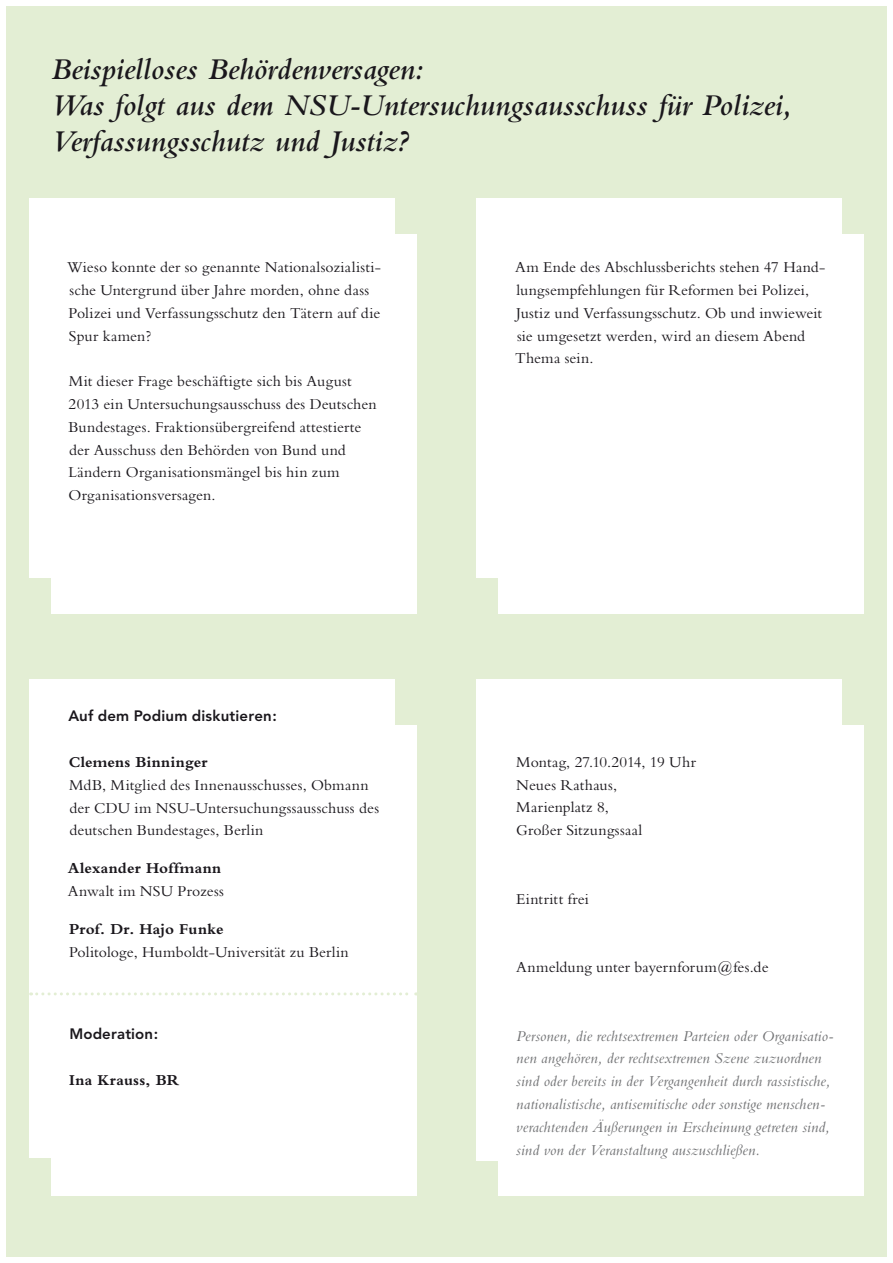
<style>
.page{position:relative;width:893px;height:1263px;background:#fff}
.page>*{position:absolute;margin:0;border:0;box-sizing:border-box;transform-origin:0 0}
.t1{font:italic 600 31.5px/36px "Bembo";color:#1a171c}
.t2{font:15.75px/22.8px "Bembo";letter-spacing:.01em;color:#1a171c}
.t3{font:italic 15.75px/22.8px "Bembo";letter-spacing:.005em;color:#707173}
.t4{font:700 15.75px "Bembo";letter-spacing:.015em;color:#1a171c}
.t5{font:800 15px "Avenir";letter-spacing:.01em;color:#1a171c}
</style>
<div class="page">
<div style="left:6px;top:6px;width:881px;height:1250px;background:#e3eed4"></div>
<div style="left:29px;top:198px;width:366px;height:379px;background:#fff"></div>
<div style="left:476px;top:198px;width:366px;height:379px;background:#fff"></div>
<div style="left:29px;top:679px;width:366px;height:479px;background:#fff"></div>
<div style="left:476px;top:679px;width:366px;height:482px;background:#fff"></div>
<div style="left:498px;top:725px;width:366px;height:471px;background:#fff"></div>
<div style="left:52px;top:725px;width:365px;height:471px;background:#fff"></div>
<div style="left:52px;top:234px;width:365px;height:379px;background:#fff"></div>
<div style="left:498px;top:234px;width:366px;height:379px;background:#fff"></div>
<svg style="left:31px;top:992px;width:386px;height:3px"></svg>
<h1 class="t1" style="left:52px;top:51px;width:741px">Beispielloses Behördenversagen:<br>Was folgt aus dem NSU-Untersuchungsausschuss für Polizei,<br>Verfassungsschutz und Justiz?</h1>
<p class="t2" style="left:67px;top:256px;width:315px">Wieso konnte der so genannte Nationalsozialisti&shy;sche Untergrund über Jahre morden, ohne dass Polizei und Verfassungsschutz den Tätern auf die Spur kamen?</p>
<p class="t2" style="left:69px;top:370px;width:310px">Mit dieser Frage beschäftigte sich bis August 2013 ein Untersuchungsausschuss des Deutschen Bundestages. Fraktionsübergreifend attestierte der Ausschuss den Behörden von Bund und Ländern Organisationsmängel bis hin zum Organisationsversagen.</p>
<p class="t5" style="left:68px;top:707px;width:210px">Auf dem Podium diskutieren:</p>
<p class="t4" style="left:69px;top:753px;width:140px">Clemens Binninger</p>
<p class="t2" style="left:69px;top:773px;width:312px">MdB, Mitglied des Innenausschusses, Obmann der CDU im NSU-Untersuchungssausschuss des deutschen Bundestages, Berlin</p>
<p class="t4" style="left:68px;top:859px;width:155px">Alexander Hoffmann</p>
<p class="t2" style="left:68px;top:879px;width:158px">Anwalt im NSU Prozess</p>
<p class="t4" style="left:69px;top:920px;width:156px">Prof. Dr. Hajo Funke</p>
<p class="t2" style="left:69px;top:940px;width:281px">Politologe, Humboldt-Universität zu Berlin</p>
<p class="t5" style="left:69px;top:1025px;width:90px">Moderation:</p>
<p class="t4" style="left:69px;top:1071px;width:111px">Ina Krauss, BR</p>
<p class="t2" style="left:515px;top:256px;width:312px">Am Ende des Abschlussberichts stehen 47 Hand&shy;lungsempfehlungen für Reformen bei Polizei, Justiz und Verfassungsschutz. Ob und inwieweit sie umgesetzt werden, wird an diesem Abend Thema sein.</p>
<p class="t2" style="left:516px;top:750px;width:181px">Montag, 27.10.2014, 19 Uhr<br>Neues Rathaus,<br>Marienplatz 8,<br>Großer Sitzungssaal</p>
<p class="t2" style="left:516px;top:887px;width:74px">Eintritt frei</p>
<p class="t2" style="left:516px;top:955px;width:254px">Anmeldung unter bayernforum@fes.de</p>
<p class="t3" style="left:516px;top:1024px;width:319px">Personen, die rechtsextremen Parteien oder Organisatio&shy;nen angehören, der rechtsextremen Szene zuzuordnen sind oder bereits in der Vergangenheit durch rassistische, nationalistische, antisemitische oder sonstige menschen&shy;verachtenden Äußerungen in Erscheinung getreten sind, sind von der Veranstaltung auszuschließen.</p>
</div>
